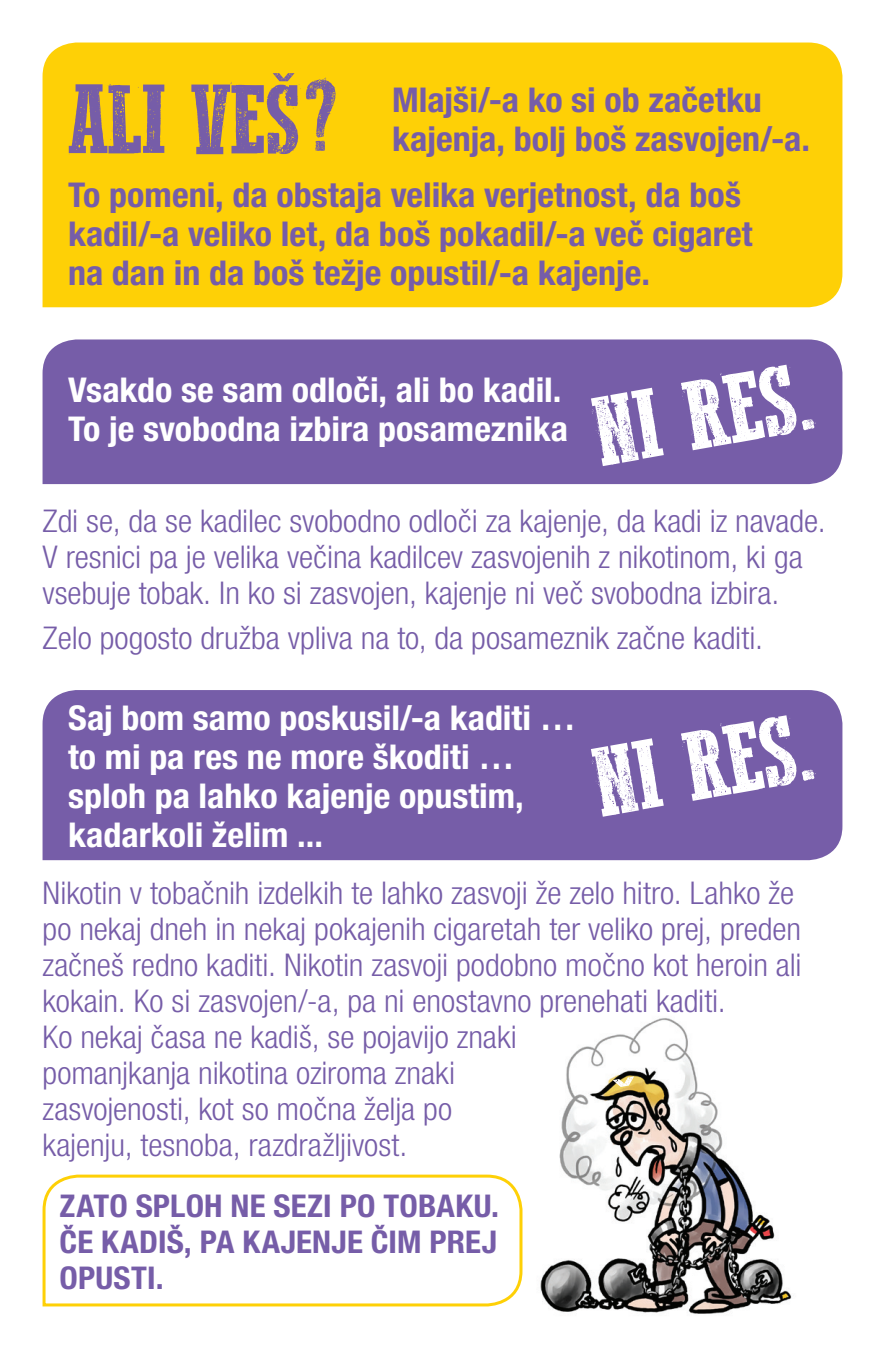
<style>
.page{position:relative;width:885px;height:1361px;background:#fff}
.page>*{position:absolute;margin:0;border:0;box-sizing:border-box;transform-origin:0 0}
.t1{font:102px "Western Bang Bang";color:#fff}
.t2{font:102px "Western Bang Bang";letter-spacing:-.015em;color:#765da8}
.t3{font:700 condensed 34.2px/39px "Helvetica Neue LT Pro";color:#765da8;scale:1.05 1}
.t4{font:700 condensed 34.2px/39px "Helvetica Neue LT Pro";color:#fff;scale:1.05 1}
.t5{font:300 condensed 31.2px/36px "Helvetica Neue LT Pro";letter-spacing:-.005em;color:#765da8;scale:1.05 1}
.t6{font:700 condensed 31.2px/36px "Helvetica Neue LT Pro";letter-spacing:.005em;color:#765da8;text-align:justify;scale:1.05 1}
</style>
<div class="page">
<div style="left:43px;top:43px;width:799px;height:264px;background:#fed006"></div>
<div style="left:43px;top:690px;width:799px;height:170px;background:#765da8"></div>
<div style="left:43px;top:339px;width:799px;height:145px;background:#765da8"></div>
<img style="left:540px;top:1018px;width:252px;height:296px">
<svg style="left:612px;top:1076px;width:22px;height:11px"></svg>
<svg style="left:273px;top:73px;width:21px;height:8px"></svg>
<svg style="left:42px;top:1174px;width:481px;height:133px"></svg>
<p class="t2" style="left:68px;top:68px;width:286px">ALI VES?</p>
<p class="t3" style="left:392px;top:80px;width:399px">Mlajši/-a ko si ob začetku kajenja, bolj boš zasvojen/-a.</p>
<p class="t3" style="left:68px;top:175px;width:653px">To pomeni, da obstaja velika verjetnost, da boš kadil/-a veliko let, da boš pokadil/-a več cigaret na dan in da boš težje opustil/-a kajenje.</p>
<p class="t4" style="left:68px;top:370px;width:477px">Vsakdo se sam odloči, ali bo kadil.<br>To je svobodna izbira posameznika</p>
<p class="t1" style="left:586px;top:382px;width:224px;rotate:-10deg">NI RES.</p>
<p class="t5" style="left:43px;top:503px;width:747px">Zdi se, da se kadilec svobodno odloči za kajenje, da kadi iz navade.<br>V resnici pa je velika večina kadilcev zasvojenih z nikotinom, ki ga vsebuje tobak. In ko si zasvojen, kajenje ni več svobodna izbira.</p>
<p class="t5" style="left:43px;top:619px;width:687px">Zelo pogosto družba vpliva na to, da posameznik začne kaditi.</p>
<p class="t4" style="left:68px;top:698px;width:485px">Saj bom samo poskusil/-a kaditi … to mi pa res ne more škoditi … sploh pa lahko kajenje opustim, kadarkoli želim ...</p>
<p class="t1" style="left:586px;top:732px;width:224px;rotate:-10deg">NI RES.</p>
<p class="t5" style="left:43px;top:874px;width:724px">Nikotin v tobačnih izdelkih te lahko zasvoji že zelo hitro. Lahko že po nekaj dneh in nekaj pokajenih cigaretah ter veliko prej, preden začneš redno kaditi. Nikotin zasvoji podobno močno kot heroin ali kokain. Ko si zasvojen/-a, pa ni enostavno prenehati kaditi.<br>Ko nekaj časa ne kadiš, se pojavijo znaki<br>pomanjkanja nikotina oziroma znaki<br>zasvojenosti, kot so močna želja po<br>kajenju, tesnoba, razdražljivost.</p>
<p class="t6" style="left:60px;top:1187px;width:420px">ZATO SPLOH NE SEZI PO TOBAKU.<br>ČE KADIŠ, PA KAJENJE ČIM PREJ OPUSTI.</p>
</div>
